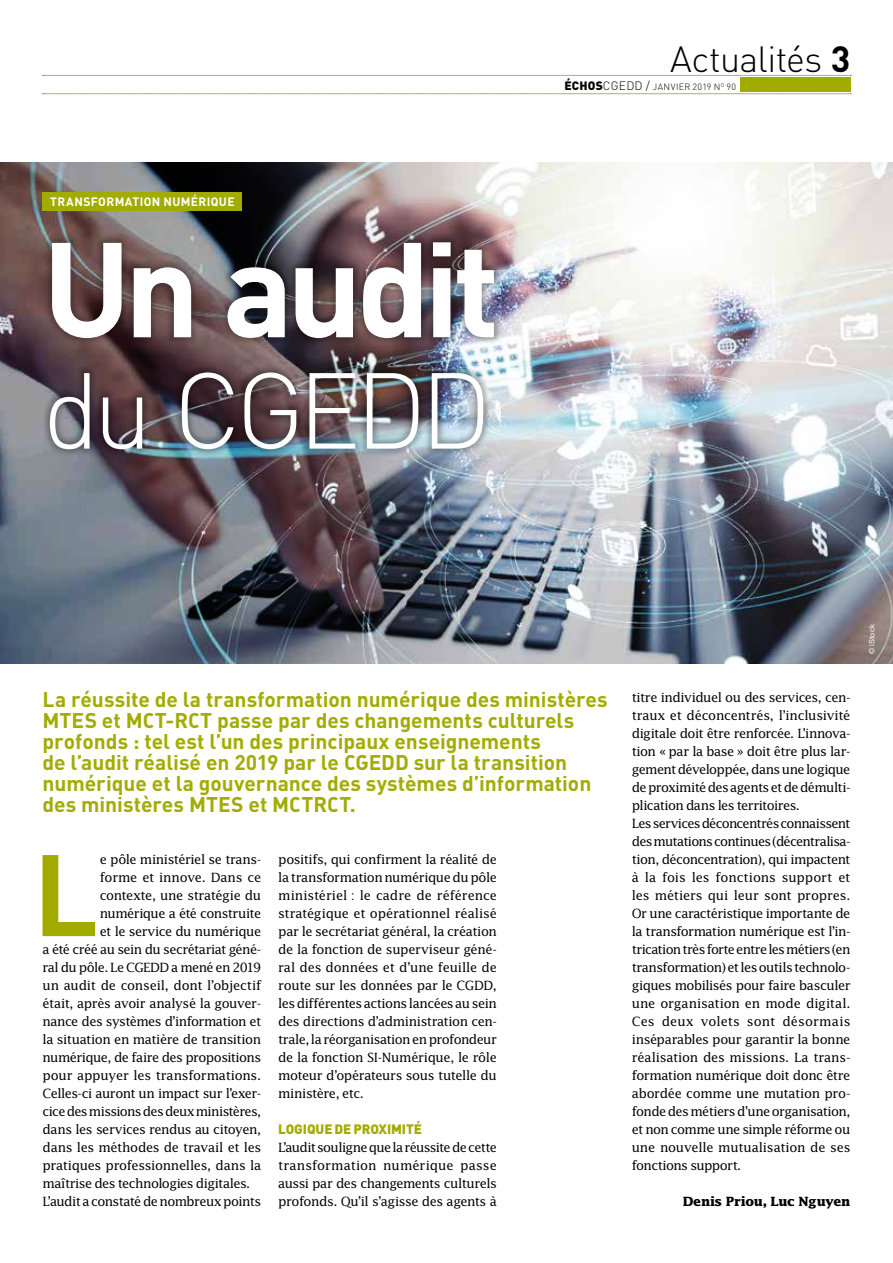
<style>
.page{position:relative;width:893px;height:1263px;background:#fff}
.page>*{position:absolute;margin:0;border:0;box-sizing:border-box;transform-origin:0 0}
.t1{font:700 132.6px "DIN";letter-spacing:-.05em;color:#fff}
.t2{font:700 113.85px "DIN";color:#a2ac00}
.t3{font:300 106.05px "DIN";letter-spacing:-.06em;color:#fff}
.t4{font:300 36px "DIN";letter-spacing:-.015em;color:#000}
.t5{font:700 21px/21px "DIN";color:#a2ac00}
.t6{font:900 13.5px "DIN";letter-spacing:-.015em;color:#a2ac00}
.t7{font:12.75px/18px "Lucida";letter-spacing:-.04em;color:#000;text-align:justify}
.t8{font:12.75px "Lucida";letter-spacing:-.02em;color:#000}
.t9{font:700 12.75px "Lucida";letter-spacing:-.025em;color:#000}
.t10{font:12.75px "Lucida";letter-spacing:-.015em;color:#000}
.t11{font:700 12px "DIN";letter-spacing:.035em;color:#fff}
.t12{font:300 9px "DIN";letter-spacing:.04em;color:#000}
.t13{font:7.5px "Helvetica Neue LT Std";letter-spacing:.02em;color:#fff}
.s1{font-weight:700}
.s2{font-weight:900;font-size:12px}
.s3{font-size:12px}
</style>
<div class="page">
<img style="left:765px;top:162px;width:128px;height:501px">
<img style="left:0;top:162px;width:765px;height:501px">
<svg style="left:43px;top:75px;width:808px;height:1px"></svg>
<svg style="left:43px;top:94px;width:808px;height:1px"></svg>
<div style="left:740px;top:77px;width:110px;height:15px;background:#a2ac00"></div>
<div style="left:42px;top:233px;width:461px;height:225px;background:#000;opacity:.3"></div>
<div style="left:43px;top:192px;width:199px;height:19px;background:#a2ac00"></div>
<p class="t11" style="left:50px;top:194px;width:186px">TRANSFORMATION NUMÉRIQUE</p>
<h1 class="t1" style="left:43px;top:203px;width:459px">Un audit</h1>
<h3 class="t3" style="left:43px;top:345px;width:451px">du CGEDD</h3>
<h3 class="t4" style="left:670px;top:37px;width:182px">Actualités <span class="s1">3</span></h3>
<p class="t12" style="left:564px;top:81px;width:173px"><span class="s2">ÉCHOS</span><span class="s3">CGEDD /</span> JANVIER 2019 N<sup>O</sup> 90</p>
<p class="t5" style="left:43px;top:688px;width:567px">La réussite de la transformation numérique des ministères MTES et MCT-RCT passe par des changements culturels profonds : tel est l’un des principaux enseignements<br>de l’audit réalisé en 2019 par le CGEDD sur la transition numérique et la gouvernance des systèmes d’information des ministères MTES et MCTRCT.</p>
<h2 class="t2" style="left:33px;top:820px;width:67px">L</h2>
<p class="t7" style="left:100px;top:850px;width:163px">e pôle ministériel se trans-</p>
<p class="t10" style="left:100px;top:870px;width:163px">forme et innove. Dans ce</p>
<p class="t7" style="left:100px;top:886px;width:163px">contexte, une stratégie du</p>
<p class="t7" style="left:100px;top:904px;width:163px">numérique a été construite</p>
<p class="t7" style="left:100px;top:922px;width:163px">et le service du numérique</p>
<p class="t7" style="left:43px;top:940px;width:220px">a été créé au sein du secrétariat géné-</p>
<p class="t7" style="left:43px;top:958px;width:220px">ral du pôle. Le CGEDD a mené en 2019</p>
<p class="t8" style="left:43px;top:978px;width:220px">un audit de conseil, dont l’objectif</p>
<p class="t7" style="left:43px;top:994px;width:220px">était, après avoir analysé la gouver-</p>
<p class="t7" style="left:43px;top:1012px;width:220px">nance des systèmes d’information et</p>
<p class="t7" style="left:43px;top:1030px;width:220px">la situation en matière de transition</p>
<p class="t7" style="left:43px;top:1048px;width:220px">numérique, de faire des propositions</p>
<p class="t8" style="left:43px;top:1068px;width:220px">pour appuyer les transformations.</p>
<p class="t7" style="left:43px;top:1084px;width:220px">Celles-ci auront un impact sur l’exer-</p>
<p class="t7" style="left:43px;top:1102px;width:220px">cice des missions des deux ministères,</p>
<p class="t7" style="left:43px;top:1120px;width:220px">dans les services rendus au citoyen,</p>
<p class="t7" style="left:43px;top:1138px;width:220px">dans les méthodes de travail et les</p>
<p class="t7" style="left:43px;top:1156px;width:220px">pratiques professionnelles, dans la</p>
<p class="t7" style="left:43px;top:1174px;width:209px">maîtrise des technologies digitales.</p>
<p class="t7" style="left:43px;top:1192px;width:220px">L’audit a constaté de nombreux points</p>
<p class="t7" style="left:278px;top:850px;width:220px">positifs, qui confirment la réalité de la transformation numérique du pôle ministériel : le cadre de référence stratégique et opérationnel réalisé par le secrétariat général, la création de la fonction de superviseur géné&shy;ral des données et d’une feuille de route sur les données par le CGDD, les différentes actions lancées au sein des directions d’administration cen&shy;trale, la réorganisation en profondeur de la fonction SI-Numérique, le rôle moteur d’opérateurs sous tutelle du ministère, etc.</p>
<p class="t6" style="left:278px;top:1120px;width:145px">LOGIQUE DE PROXIMITÉ</p>
<p class="t7" style="left:278px;top:1138px;width:220px">L’audit souligne que la réussite de cette transformation numérique passe aussi par des changements culturels profonds. Qu’il s’agisse des agents à</p>
<p class="t7" style="left:632px;top:688px;width:220px;text-align:left">titre individuel ou des services, cen&shy;traux et déconcentrés, l’inclusivité digitale doit être renforcée. L’innova&shy;tion « par la base » doit être plus lar&shy;gement développée, dans une logique de proximité des agents et de démulti&shy;plication dans les territoires.<br>Les services déconcentrés connaissent des mutations continues (décentralisa&shy;tion, déconcentration), qui impactent à la fois les fonctions support et les métiers qui leur sont propres.<br>Or une caractéristique importante de la transformation numérique est l’in&shy;trication très forte entre les métiers (en transformation) et les outils technolo&shy;giques mobilisés pour faire basculer une organisation en mode digital.<br>Ces deux volets sont désormais inséparables pour garantir la bonne réalisation des missions. La trans&shy;formation numérique doit donc être abordée comme une mutation pro&shy;fonde des métiers d’une organisation, et non comme une simple réforme ou une nouvelle mutualisation de ses fonctions support.</p>
<p class="t9" style="left:683px;top:1194px;width:169px">Denis Priou, Luc Nguyen</p>
<p class="t13" style="left:867px;top:654px;width:31px;rotate:-90deg">© iStock</p>
</div>
